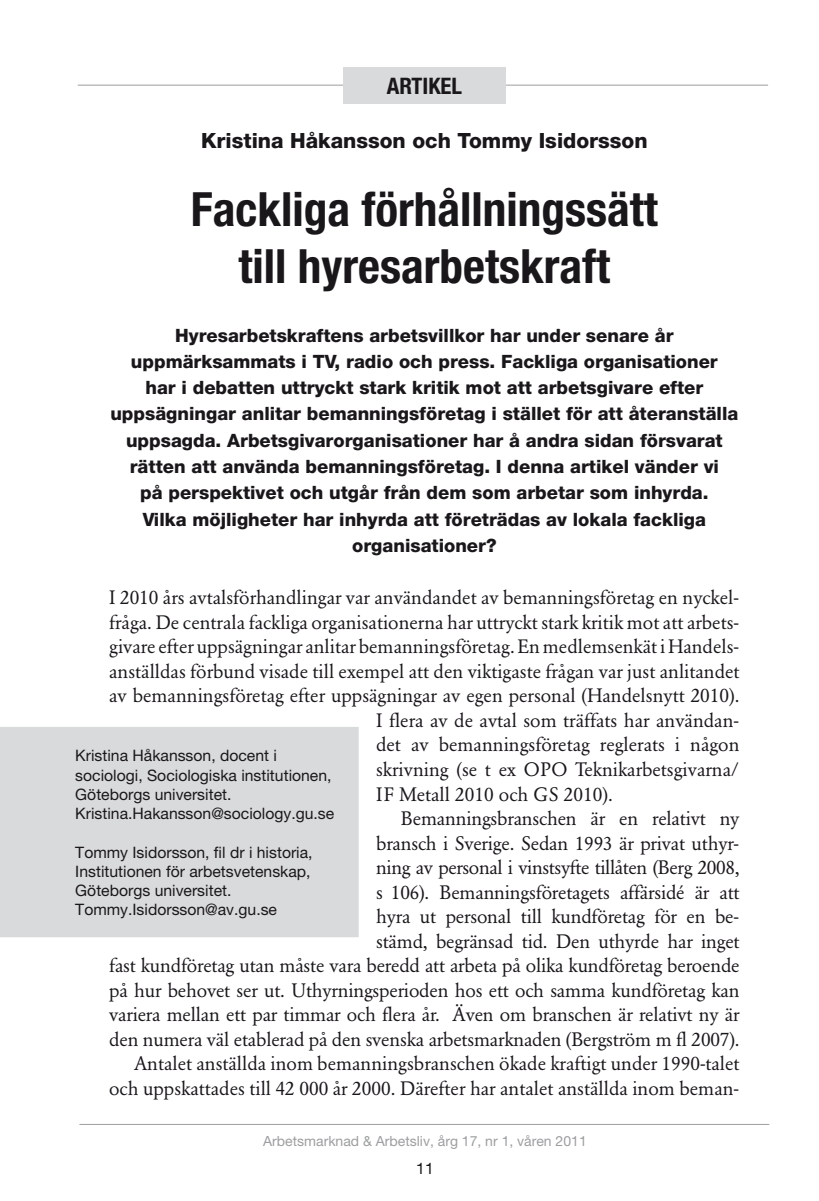
<style>
.page{position:relative;width:819px;height:1201px;background:#fff}
.page>*{position:absolute;margin:0;border:0;box-sizing:border-box;transform-origin:0 0}
.t1{font:700 condensed 47.25px/56.7px "Helvetica Neue";color:#1a171b;text-align:center}
.t2{font:700 condensed 22.75px "Helvetica Neue";color:#1a171b}
.t3{font:800 21px "Helvetica Neue";color:#1a171b}
.t4{font:19.25px "Garamond BE";color:#1a171b}
.t5{font:19.25px "Garamond BE";letter-spacing:-.02em;color:#1a171b}
.t6{font:800 18.38px/26.2px "Helvetica Neue";color:#1a171b;text-align:center}
.t7{font:15.75px/19.2px "Helvetica Neue";color:#1a171b}
.t8{font:14px "Helvetica Neue";color:#9c9e9f}
</style>
<div class="page">
<hr style="left:79px;top:1124px;width:690px;height:1px;background:#9c9e9f">
<hr style="left:78px;top:85px;width:690px;height:1px;background:#9c9e9f">
<div style="left:343px;top:67px;width:162px;height:37px;background:#d9dadb"></div>
<div style="left:0;top:727px;width:358px;height:209px;background:#d9dadb"></div>
<div style="left:0;top:727px;width:358px;height:210px;border:1px solid #d9dadb"></div>
<p class="t2" style="left:386px;top:73px;width:77px">ARTIKEL</p>
<p class="t3" style="left:201px;top:128px;width:448px">Kristina Håkansson och Tommy Isidorsson</p>
<h1 class="t1" style="left:191px;top:181px;width:468px">Fackliga förhållningssätt till hyresarbetskraft</h1>
<p class="t6" style="left:110px;top:322px;width:629px">Hyresarbetskraftens arbetsvillkor har under senare år uppmärksammats i TV, radio och press. Fackliga organisationer<br>har i debatten uttryckt stark kritik mot att arbetsgivare efter uppsägningar anlitar bemanningsföretag i stället för att återanställa uppsagda. Arbetsgivarorganisationer har å andra sidan försvarat rätten att använda bemanningsföretag. I denna artikel vänder vi<br>på perspektivet och utgår från dem som arbetar som inhyrda.<br>Vilka möjligheter har inhyrda att företrädas av lokala fackliga organisationer?</p>
<p class="t4" style="left:109px;top:586px;width:631px">I 2010 års avtalsförhandlingar var användandet av bemanningsföretag en nyckel-</p>
<p class="t4" style="left:109px;top:611px;width:631px">fråga. De centrala fackliga organisationerna har uttryckt stark kritik mot att arbets-</p>
<p class="t4" style="left:109px;top:635px;width:631px">givare efter uppsägningar anlitar bemanningsföretag. En medlemsenkät i Handels-</p>
<p class="t4" style="left:109px;top:660px;width:632px">anställdas förbund visade till exempel att den viktigaste frågan var just anlitandet</p>
<p class="t4" style="left:109px;top:684px;width:632px">av bemanningsföretag efter uppsägningar av egen personal (Handelsnytt 2010).</p>
<p class="t4" style="left:376px;top:709px;width:364px">I flera av de avtal som träffats har användan-</p>
<p class="t4" style="left:376px;top:733px;width:365px">det av bemanningsföretag reglerats i någon</p>
<p class="t4" style="left:376px;top:758px;width:364px">skrivning (se t ex OPO Teknikarbetsgivarna/</p>
<p class="t4" style="left:376px;top:782px;width:238px">IF Metall 2010 och GS 2010).</p>
<p class="t4" style="left:401px;top:807px;width:340px">Bemanningsbranschen är en relativt ny</p>
<p class="t4" style="left:376px;top:831px;width:364px">bransch i Sverige. Sedan 1993 är privat uthyr-</p>
<p class="t5" style="left:376px;top:856px;width:365px">ning av personal i vinstsyfte tillåten (Berg 2008,</p>
<p class="t4" style="left:376px;top:880px;width:365px">s 106). Bemanningsföretagets affärsidé är att</p>
<p class="t4" style="left:376px;top:905px;width:364px">hyra ut personal till kundföretag för en be-</p>
<p class="t4" style="left:376px;top:929px;width:365px">stämd, begränsad tid. Den uthyrde har inget</p>
<p class="t4" style="left:109px;top:954px;width:632px">fast kundföretag utan måste vara beredd att arbeta på olika kundföretag beroende</p>
<p class="t4" style="left:109px;top:978px;width:631px">på hur behovet ser ut. Uthyrningsperioden hos ett och samma kundföretag kan</p>
<p class="t4" style="left:109px;top:1003px;width:631px">variera mellan ett par timmar och flera år. Även om branschen är relativt ny är</p>
<p class="t4" style="left:109px;top:1027px;width:632px">den numera väl etablerad på den svenska arbetsmarknaden (Bergström m fl 2007).</p>
<p class="t4" style="left:134px;top:1052px;width:607px">Antalet anställda inom bemanningsbranschen ökade kraftigt under 1990-talet</p>
<p class="t4" style="left:109px;top:1076px;width:631px">och uppskattades till 42 000 år 2000. Därefter har antalet anställda inom beman-</p>
<p class="t7" style="left:75px;top:746px;width:260px">Kristina Håkansson, docent i sociologi, Sociologiska institutionen, Göteborgs universitet.<br>Kristina.Hakansson@sociology.gu.se</p>
<p class="t7" style="left:75px;top:842px;width:239px">Tommy Isidorsson, fil dr i historia,<br>Institutionen för arbetsvetenskap,<br>Göteborgs universitet.<br>Tommy.Isidorsson@av.gu.se</p>
<p class="t8" style="left:263px;top:1133px;width:325px">Arbetsmarknad &amp; Arbetsliv, årg 17, nr 1, våren 2011</p>
<p class="t7" style="left:416px;top:1158px;width:19px">11</p>
</div>
